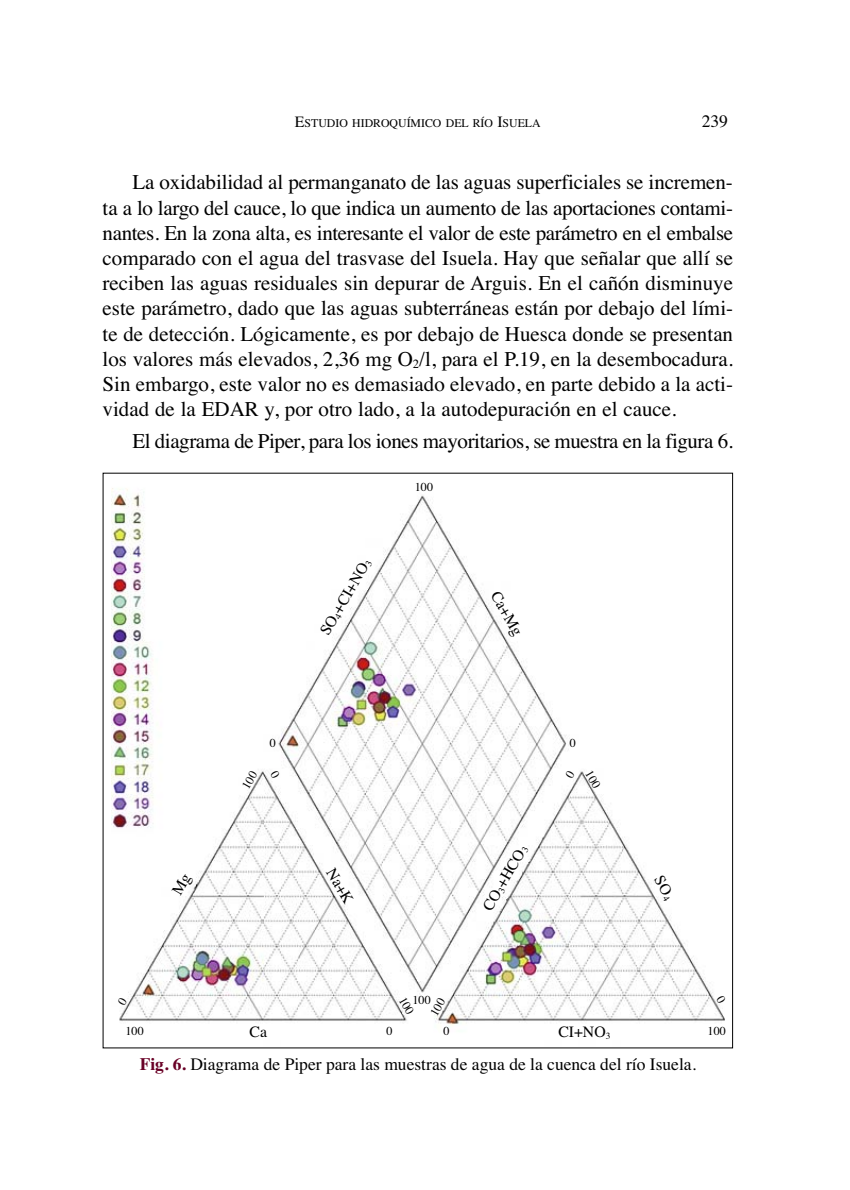
<style>
.page{position:relative;width:850px;height:1190px;background:#fff}
.page>*{position:absolute;margin:0;border:0;box-sizing:border-box;transform-origin:0 0}
.t1{font:21px/25.2px "Times";letter-spacing:-.02em;color:#000;text-align:justify}
.t2{font:17.5px "Times";color:#000}
.t3{font:15.75px "Times";color:#000}
.t4{font:12.25px "Times";color:#000}
.t5{font:11.9px "Times";color:#000}
.s1{font-size:15.75px}
.s2{font-weight:700;color:#690026}
</style>
<div class="page">
<img style="left:111px;top:488px;width:613px;height:538px">
<svg style="left:653px;top:874px;width:19px;height:27px"></svg>
<svg style="left:171px;top:874px;width:23px;height:22px"></svg>
<svg style="left:242px;top:770px;width:15px;height:19px"></svg>
<svg style="left:117px;top:997px;width:10px;height:9px"></svg>
<svg style="left:565px;top:770px;width:10px;height:9px"></svg>
<svg style="left:430px;top:997px;width:15px;height:18px"></svg>
<svg style="left:399px;top:997px;width:15px;height:18px"></svg>
<svg style="left:585px;top:770px;width:16px;height:19px"></svg>
<svg style="left:716px;top:995px;width:8px;height:9px"></svg>
<svg style="left:270px;top:770px;width:10px;height:9px"></svg>
<p class="t5" style="left:295px;top:119px;width:247px"><span class="s1">E</span>STUDIO HIDROQUÍMICO DEL RÍO <span class="s1">I</span>SUELA</p>
<p class="t2" style="left:701px;top:115px;width:28px">239</p>
<p class="t1" style="left:103px;top:172px;width:632px;text-indent:30px">La oxidabilidad al permanganato de las aguas superficiales se incremen&shy;ta a lo largo del cauce, lo que indica un aumento de las aportaciones contami&shy;nantes. En la zona alta, es interesante el valor de este parámetro en el embalse comparado con el agua del trasvase del Isuela. Hay que señalar que allí se reciben las aguas residuales sin depurar de Arguis. En el cañón disminuye este parámetro, dado que las aguas subterráneas están por debajo del lími&shy;te de detección. Lógicamente, es por debajo de Huesca donde se presentan los valores más elevados, 2,36 mg O<sub>2</sub>/l, para el P.19, en la desembocadura.<br>Sin embargo, este valor no es demasiado elevado, en parte debido a la acti&shy;vidad de la EDAR y, por otro lado, a la autodepuración en el cauce.</p>
<p class="t1" style="left:132px;top:430px;width:602px">El diagrama de Piper, para los iones mayoritarios, se muestra en la figura 6.</p>
<p class="t3" style="left:319px;top:631px;width:87px;rotate:-60deg">SO<sub>4</sub>+CI+NO<sub>3</sub></p>
<p class="t4" style="left:414px;top:483px;width:20px">100</p>
<p class="t3" style="left:500px;top:589px;width:50px;rotate:60deg">Ca+Mg</p>
<p class="t4" style="left:270px;top:738px;width:8px">0</p>
<p class="t4" style="left:569px;top:738px;width:8px">0</p>
<p class="t3" style="left:335px;top:866px;width:40px;rotate:60deg">Na+K</p>
<p class="t3" style="left:481px;top:906px;width:75px;rotate:-60deg">CO<sub>3</sub>+HCO<sub>3</sub></p>
<p class="t4" style="left:412px;top:995px;width:20px">100</p>
<p class="t3" style="left:249px;top:1026px;width:19px">Ca</p>
<p class="t3" style="left:558px;top:1026px;width:54px">CI+NO<sub>3</sub></p>
<p class="t4" style="left:125px;top:1026px;width:20px">100</p>
<p class="t4" style="left:386px;top:1026px;width:8px">0</p>
<p class="t4" style="left:443px;top:1026px;width:8px">0</p>
<p class="t2" style="left:140px;top:1058px;width:557px"><span class="s2">Fig. 6.</span> Diagrama de Piper para las muestras de agua de la cuenca del río Isuela.</p>
<p class="t4" style="left:707px;top:1026px;width:20px">100</p>
</div>
